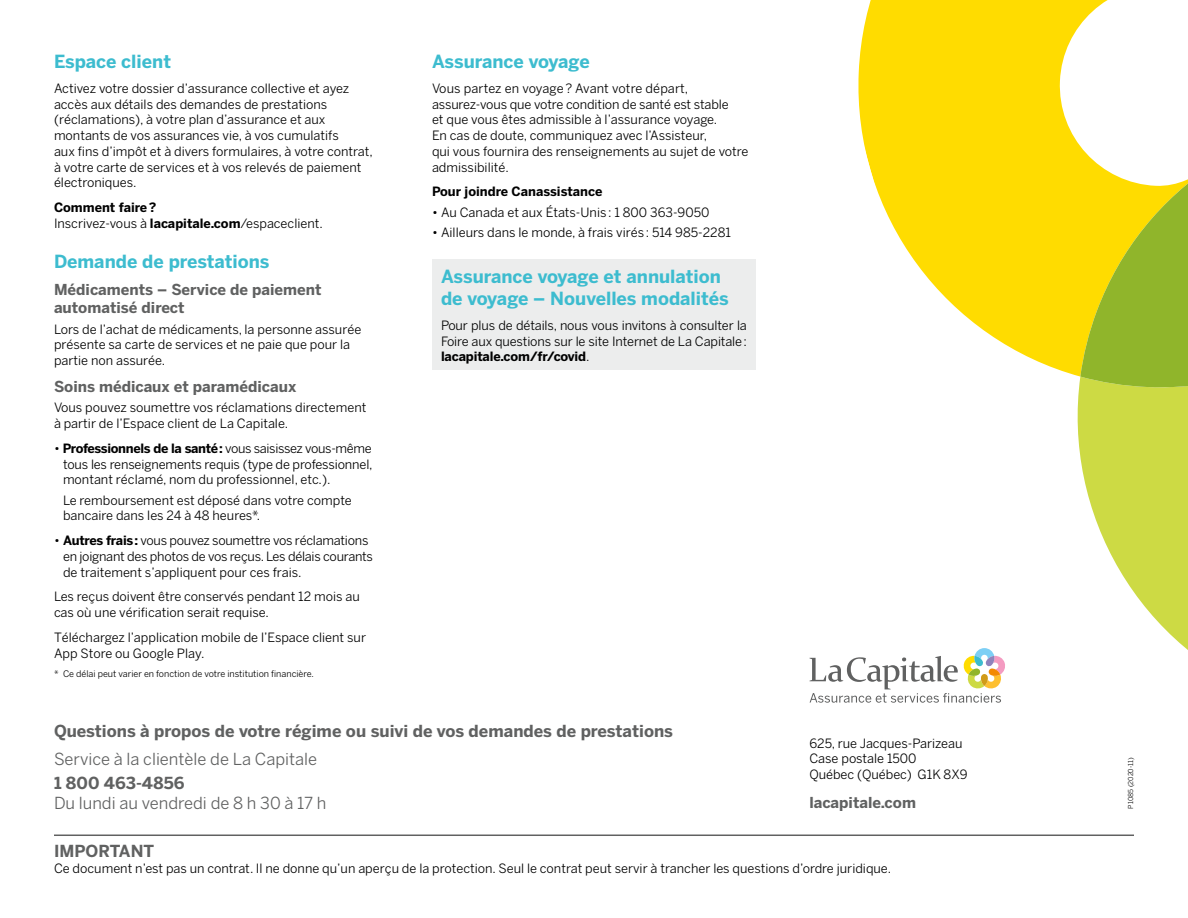
<style>
.page{position:relative;width:1188px;height:918px;background:#fff}
.page>*{position:absolute;margin:0;border:0;box-sizing:border-box;transform-origin:0 0}
.t1{font:700 18px/22.5px "Benton Sans";color:#3dbccf}
.t2{font:700 16.5px "Benton Sans";color:#606161}
.t3{font:16.5px "Benton Sans";color:#606161}
.t4{font:700 15px/18px "Benton Sans";color:#606161}
.t5{font:12.75px/15.8px "Benton Sans";color:#000}
.t6{font:12.75px/15.8px "Benton Sans";letter-spacing:-.02em;color:#000}
.t7{font:700 12.75px "Benton Sans";color:#000}
.t8{font:9px "Benton Sans";color:#000}
.t9{font:6.75px "Benton Sans";letter-spacing:-.005em;color:#000}
.s1{font-weight:700}
</style>
<div class="page">
<svg style="left:1077px;top:380px;width:111px;height:270px;fill:#cdda44"></svg>
<svg style="left:858px;top:0;width:248px;height:377px;fill:#ffdc00"></svg>
<svg style="left:1080px;top:124px;width:108px;height:267px"></svg>
<hr style="left:54px;top:835px;width:1080px;height:1px;background:#606161">
<svg style="left:809px;top:648px;width:196px;height:55px"></svg>
<div style="left:432px;top:259px;width:324px;height:111px;background:#eceded"></div>
<h1 class="t1" style="left:54px;top:50px;width:119px">Espace client</h1>
<p class="t5" style="left:54px;top:80px;width:320px">Activez votre dossier d’assurance collective et ayez accès aux détails des demandes de prestations (réclamations), à votre plan d’assurance et aux montants de vos assurances vie, à vos cumulatifs<br>aux fins d’impôt et à divers formulaires, à votre contrat, à votre carte de services et à vos relevés de paiement électroniques.</p>
<p class="t5" style="left:54px;top:199px;width:270px"><span class="s1">Comment faire?<br></span>Inscrivez-vous à <span class="s1">lacapitale.com</span>/espaceclient.</p>
<h1 class="t1" style="left:54px;top:250px;width:217px">Demande de prestations</h1>
<p class="t4" style="left:54px;top:281px;width:269px">Médicaments – Service de paiement automatisé direct</p>
<p class="t5" style="left:54px;top:321px;width:309px">Lors de l’achat de médicaments, la personne assurée présente sa carte de services et ne paie que pour la partie non assurée.</p>
<p class="t4" style="left:54px;top:378px;width:244px">Soins médicaux et paramédicaux</p>
<p class="t5" style="left:54px;top:400px;width:314px">Vous pouvez soumettre vos réclamations directement à partir de l’Espace client de La Capitale.</p>
<p class="t5" style="left:63px;top:440px;width:311px;text-align:justify;text-indent:-9px">• <span class="s1">Professionnels de la santé:</span> vous saisissez vous-même tous les renseignements requis (type de professionnel, montant réclamé, nom du professionnel, etc.).</p>
<p class="t5" style="left:63px;top:492px;width:290px">Le remboursement est déposé dans votre compte bancaire dans les 24 à 48 heures*.</p>
<p class="t6" style="left:63px;top:532px;width:312px;text-indent:-9px">• <span class="s1">Autres frais:</span> vous pouvez soumettre vos réclamations en joignant des photos de vos reçus. Les délais courants de traitement s’appliquent pour ces frais.</p>
<p class="t5" style="left:54px;top:589px;width:307px">Les reçus doivent être conservés pendant 12 mois au cas où une vérification serait requise.</p>
<p class="t5" style="left:54px;top:629px;width:314px">Téléchargez l’application mobile de l’Espace client sur<br>App Store ou Google Play.</p>
<p class="t8" style="left:54px;top:669px;width:262px">* Ce délai peut varier en fonction de votre institution financière.</p>
<h1 class="t1" style="left:432px;top:50px;width:159px">Assurance voyage</h1>
<p class="t5" style="left:432px;top:80px;width:318px">Vous partez en voyage ? Avant votre départ, assurez-vous que votre condition de santé est stable<br>et que vous êtes admissible à l’assurance voyage.<br>En cas de doute, communiquez avec l’Assisteur,<br>qui vous fournira des renseignements au sujet de votre admissibilité.</p>
<p class="t7" style="left:432px;top:184px;width:172px">Pour joindre Canassistance</p>
<p class="t5" style="left:432px;top:204px;width:279px">• Au Canada et aux États-Unis: 1 800 363-9050</p>
<p class="t5" style="left:432px;top:224px;width:300px">• Ailleurs dans le monde, à frais virés: 514 985-2281</p>
<h1 class="t1" style="left:441px;top:265px;width:289px">Assurance voyage et annulation de voyage – Nouvelles modalités</h1>
<p class="t5" style="left:441px;top:317px;width:307px;text-align:justify">Pour plus de détails, nous vous invitons à consulter la Foire aux questions sur le site Internet de La Capitale: <span class="s1">lacapitale.com/fr/covid</span>.</p>
<p class="t2" style="left:54px;top:721px;width:621px">Questions à propos de votre régime ou suivi de vos demandes de prestations</p>
<p class="t3" style="left:54px;top:749px;width:265px">Service à la clientèle de La Capitale</p>
<p class="t2" style="left:54px;top:773px;width:132px">1 800 463-4856</p>
<p class="t3" style="left:54px;top:793px;width:274px">Du lundi au vendredi de 8 h 30 à 17 h</p>
<p class="t5" style="left:809px;top:735px;width:160px">625, rue Jacques-Parizeau<br>Case postale 1500<br>Québec (Québec) G1K 8X9</p>
<p class="t4" style="left:809px;top:794px;width:108px">lacapitale.com</p>
<p class="t2" style="left:54px;top:841px;width:102px">IMPORTANT</p>
<p class="t5" style="left:54px;top:860px;width:839px">Ce document n’est pas un contrat. Il ne donne qu’un aperçu de la protection. Seul le contrat peut servir à trancher les questions d’ordre juridique.</p>
<p class="t9" style="left:1127px;top:808px;width:52px;rotate:-90deg">P1085 (2020-11)</p>
</div>
